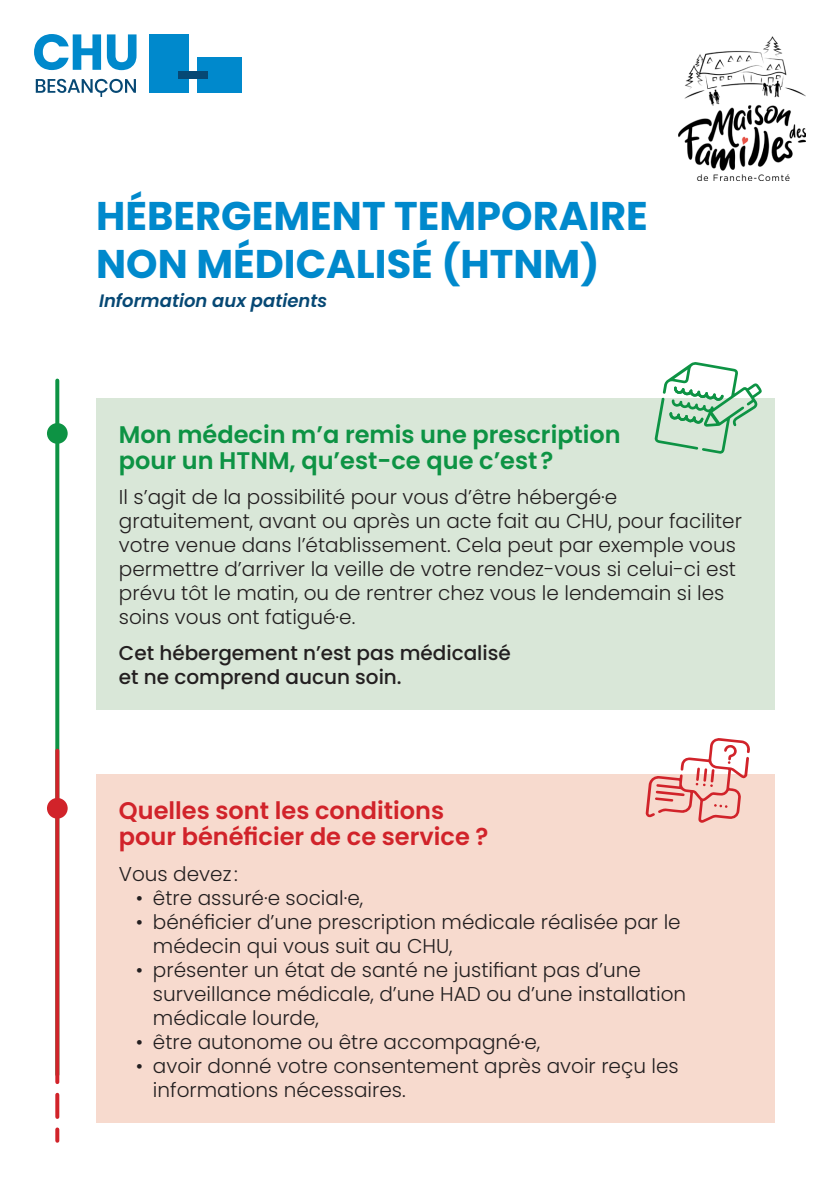
<style>
.page{position:relative;width:840px;height:1191px;background:#fff}
.page>*{position:absolute;margin:0;border:0;box-sizing:border-box;transform-origin:0 0}
.Titre_Doc{font:700 40px/48px "Poppins";color:#0089cc}
.Titre_3{font:600 24px/26px "Poppins";color:#0d9344}
.Titre_3-2{font:600 24px/26px "Poppins";color:#d1232a}
.Texte_colonne{font:300 20px/24px "Poppins";color:#231f20}
.Texte_colonne-2{font:500 20px/24px "Poppins";color:#231f20}
.Titre_3-3{font:italic 600 18px "Poppins";color:#064874}
</style>
<div class="page">
<div style="left:149px;top:34px;width:40px;height:59px;background:#0089cc"></div>
<div style="left:197px;top:57px;width:45px;height:36px;background:#0089cc"></div>
<div style="left:178px;top:71px;width:30px;height:8px;background:#064874"></div>
<svg style="left:34px;top:34px;width:67px;height:36px"></svg>
<svg style="left:36px;top:79px;width:100px;height:18px"></svg>
<svg style="left:107px;top:34px;width:29px;height:36px"></svg>
<img style="left:678px;top:36px;width:127px;height:145px">
<div style="left:96px;top:398px;width:678px;height:311px;background:#d9e7d8"></div>
<div style="left:96px;top:774px;width:678px;height:348px;background:#f7dace"></div>
<svg style="left:55px;top:380px;width:4px;height:370px"></svg>
<svg style="left:55px;top:750px;width:4px;height:332px"></svg>
<svg style="left:55px;top:1129px;width:4px;height:11px"></svg>
<svg style="left:55px;top:1094px;width:4px;height:23px"></svg>
<div style="left:47px;top:423px;width:21px;height:21px;background:#0d9344;border-radius:50%"></div>
<div style="left:47px;top:798px;width:21px;height:20px;background:#d1232a;border-radius:50%"></div>
<svg style="left:645px;top:738px;width:104px;height:85px"></svg>
<svg style="left:654px;top:362px;width:107px;height:92px"></svg>
<p class="Titre_Doc" style="left:96px;top:192px;width:553px">HÉBERGEMENT TEMPORAIRE<br>NON MÉDICALISÉ (HTNM)</p>
<p class="Titre_3-3" style="left:99px;top:290px;width:229px">Information aux patients</p>
<p class="Titre_3" style="left:119px;top:422px;width:503px">Mon médecin m’a remis une prescription pour un HTNM, qu’est-ce que c’est?</p>
<p class="Texte_colonne" style="left:119px;top:485px;width:624px">Il s’agit de la possibilité pour vous d’être hébergé·e gratuitement, avant ou après un acte fait au CHU, pour faciliter votre venue dans l’établissement. Cela peut par exemple vous permettre d’arriver la veille de votre rendez-vous si celui-ci est prévu tôt le matin, ou de rentrer chez vous le lendemain si les soins vous ont fatigué·e.</p>
<p class="Texte_colonne-2" style="left:119px;top:641px;width:393px">Cet hébergement n’est pas médicalisé et ne comprend aucun soin.</p>
<p class="Titre_3-2" style="left:119px;top:798px;width:371px">Quelles sont les conditions pour bénéficier de ce service ?</p>
<p class="Texte_colonne" style="left:119px;top:861px;width:120px">Vous devez :</p>
<p class="Texte_colonne" style="left:136px;top:885px;width:229px">• être assuré·e social·e,</p>
<p class="Texte_colonne" style="left:153px;top:909px;width:529px;text-indent:-17px">• bénéficier d’une prescription médicale réalisée par le médecin qui vous suit au CHU,</p>
<p class="Texte_colonne" style="left:153px;top:957px;width:534px;text-indent:-17px">• présenter un état de santé ne justifiant pas d’une surveillance médicale, d’une HAD ou d’une installation médicale lourde,</p>
<p class="Texte_colonne" style="left:136px;top:1029px;width:405px">• être autonome ou être accompagné·e,</p>
<p class="Texte_colonne" style="left:153px;top:1053px;width:527px;text-indent:-17px">• avoir donné votre consentement après avoir reçu les informations nécessaires.</p>
</div>
